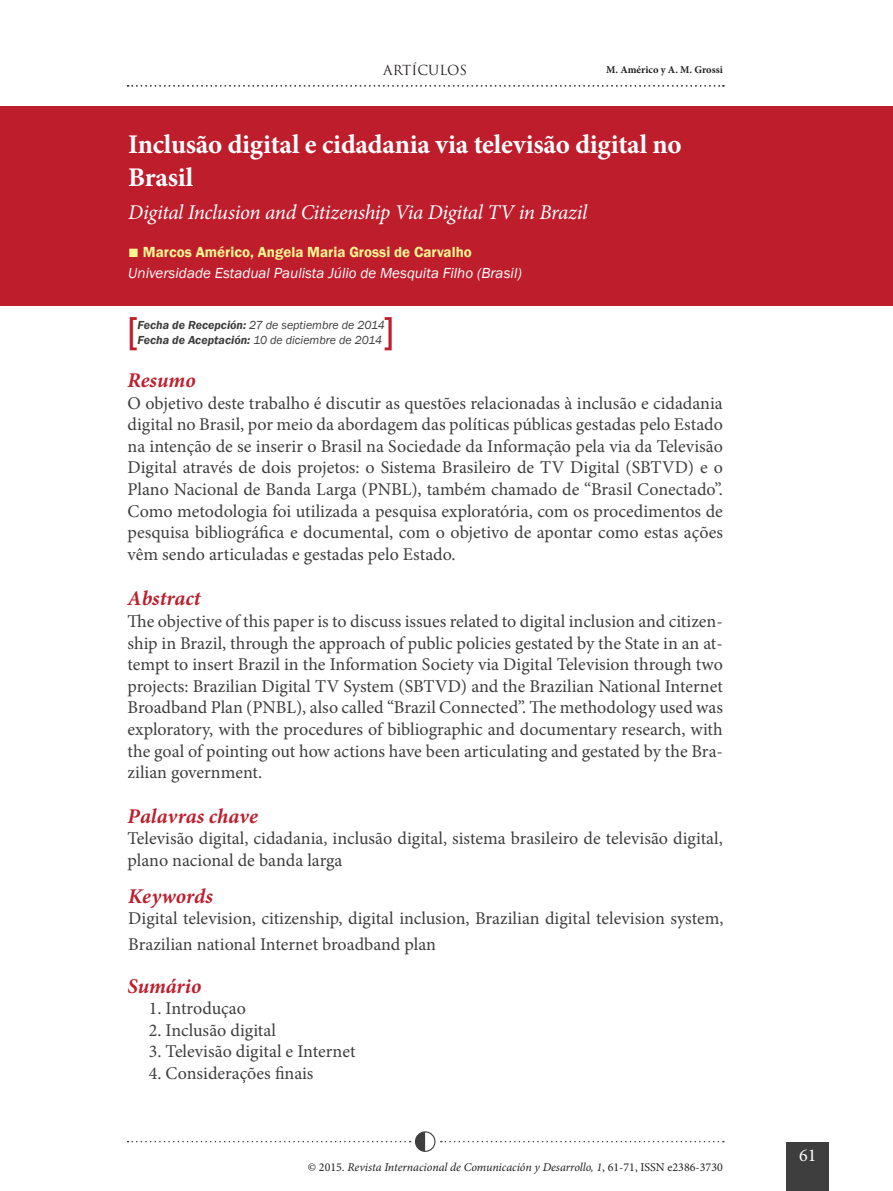
<style>
.page{position:relative;width:893px;height:1191px;background:#fff}
.page>*{position:absolute;margin:0;border:0;box-sizing:border-box;transform-origin:0 0}
.t1{font:36px "Arial";color:#be1f2e}
.titulos{font:700 27px/33px "Minion Pro";letter-spacing:-.01em;color:#fff}
.titulos-2{font:italic 21px "Minion Pro";letter-spacing:-.02em;color:#fff}
.t2{font:italic 700 21px "Minion Pro";color:#be1f2e}
.t3{font:18px/21.6px "Minion Pro";color:#3e3e3f;text-align:justify}
.t4{font:18px "Minion Pro";color:#fff}
.t5{font:italic 15px "Franklin Gothic";color:#fff}
.t6{font:600 15px "Franklin Gothic";color:#fff690}
.t7{font:13.5px "Trajan Pro";color:#231f20}
.t8{font:italic 12px "Minion Pro";letter-spacing:-.005em;color:#231f20}
.t9{font:italic 12px "Franklin Gothic";color:#3e3e3f}
.t10{font:700 10.5px "Minion Pro";color:#231f20}
.s1{font-family:"Century Gothic";font-weight:700;font-style:italic;font-size:18px}
.s2{font-weight:600}
.s3{font-style:normal}
</style>
<div class="page">
<div style="left:787px;top:1142px;width:42px;height:49px;background:#3e3e3f"></div>
<div style="left:415px;top:1131px;width:20px;height:20px;border:1px solid #3e3e3f;border-radius:50%"></div>
<svg style="left:128px;top:1131px;width:297px;height:20px"></svg>
<svg style="left:441px;top:1140px;width:283px;height:2px"></svg>
<svg style="left:128px;top:85px;width:596px;height:2px"></svg>
<div style="left:0;top:106px;width:893px;height:199px;background:#be1d2c"></div>
<p class="t7" style="left:383px;top:61px;width:85px">ARTÍCULOS</p>
<p class="t10" style="left:606px;top:62px;width:118px">M. Américo y A. M. Grossi</p>
<p class="titulos" style="left:128px;top:128px;width:555px">Inclusão digital e cidadania via televisão digital no<br>Brasil</p>
<p class="titulos-2" style="left:128px;top:198px;width:461px">Digital Inclusion and Citizenship Via Digital TV in Brazil</p>
<p class="t6" style="left:128px;top:242px;width:345px"><span class="s1">■</span> Marcos Américo, Angela Maria Grossi de Carvalho</p>
<p class="t5" style="left:128px;top:264px;width:395px">Universidade Estadual Paulista Júlio de Mesquita Filho (Brasil)</p>
<p class="t9" style="left:137px;top:318px;width:249px"><span class="s2">Fecha de Recepción:</span> 27 de septiembre de 2014</p>
<p class="t1" style="left:128px;top:306px;width:12px">[</p>
<p class="t1" style="left:384px;top:306px;width:12px">]</p>
<p class="t9" style="left:137px;top:332px;width:246px"><span class="s2">Fecha de Aceptación:</span> 10 de diciembre de 2014</p>
<p class="t2" style="left:128px;top:365px;width:70px">Resumo</p>
<p class="t3" style="left:128px;top:392px;width:597px">O objetivo deste trabalho é discutir as questões relacionadas à inclusão e cidadania digital no Brasil, por meio da abordagem das políticas públicas gestadas pelo Estado na intenção de se inserir o Brasil na Sociedade da Informação pela via da Televisão Digital através de dois projetos: o Sistema Brasileiro de TV Digital (SBTVD) e o Plano Nacional de Banda Larga (PNBL), também chamado de “Brasil Conectado”.<br>Como metodologia foi utilizada a pesquisa exploratória, com os procedimentos de pesquisa bibliográfica e documental, com o objetivo de apontar como estas ações vêm sendo articuladas e gestadas pelo Estado.</p>
<p class="t2" style="left:128px;top:583px;width:75px">Abstract</p>
<p class="t3" style="left:128px;top:610px;width:597px">The objective of this paper is to discuss issues related to digital inclusion and citizen&shy;ship in Brazil, through the approach of public policies gestated by the State in an at&shy;tempt to insert Brazil in the Information Society via Digital Television through two projects: Brazilian Digital TV System (SBTVD) and the Brazilian National Internet Broadband Plan (PNBL), also called “Brazil Connected”. The methodology used was exploratory, with the procedures of bibliographic and documentary research, with the goal of pointing out how actions have been articulating and gestated by the Bra&shy;zilian government.</p>
<p class="t2" style="left:128px;top:801px;width:132px">Palavras chave</p>
<p class="t3" style="left:128px;top:827px;width:597px">Televisão digital, cidadania, inclusão digital, sistema brasileiro de televisão digital, plano nacional de banda larga</p>
<p class="t2" style="left:128px;top:881px;width:86px">Keywords</p>
<p class="t3" style="left:128px;top:906px;width:597px;line-height:25.2px">Digital television, citizenship, digital inclusion, Brazilian digital television system,<br>Brazilian national Internet broadband plan</p>
<p class="t2" style="left:128px;top:971px;width:75px">Sumário</p>
<p class="t3" style="left:149px;top:997px;width:99px">1. Introduçao</p>
<p class="t3" style="left:149px;top:1019px;width:129px">2. Inclusão digital</p>
<p class="t3" style="left:149px;top:1041px;width:208px">3. Televisão digital e Internet</p>
<p class="t3" style="left:149px;top:1062px;width:166px">4. Considerações finais</p>
<p class="t8" style="left:308px;top:1159px;width:417px"><span class="s3">© 2015.</span> Revista Internacional de Comunicación y Desarrollo, 1<span class="s3">, 61-71, ISSN e2386-3730</span></p>
<p class="t4" style="left:799px;top:1143px;width:19px">61</p>
</div>
